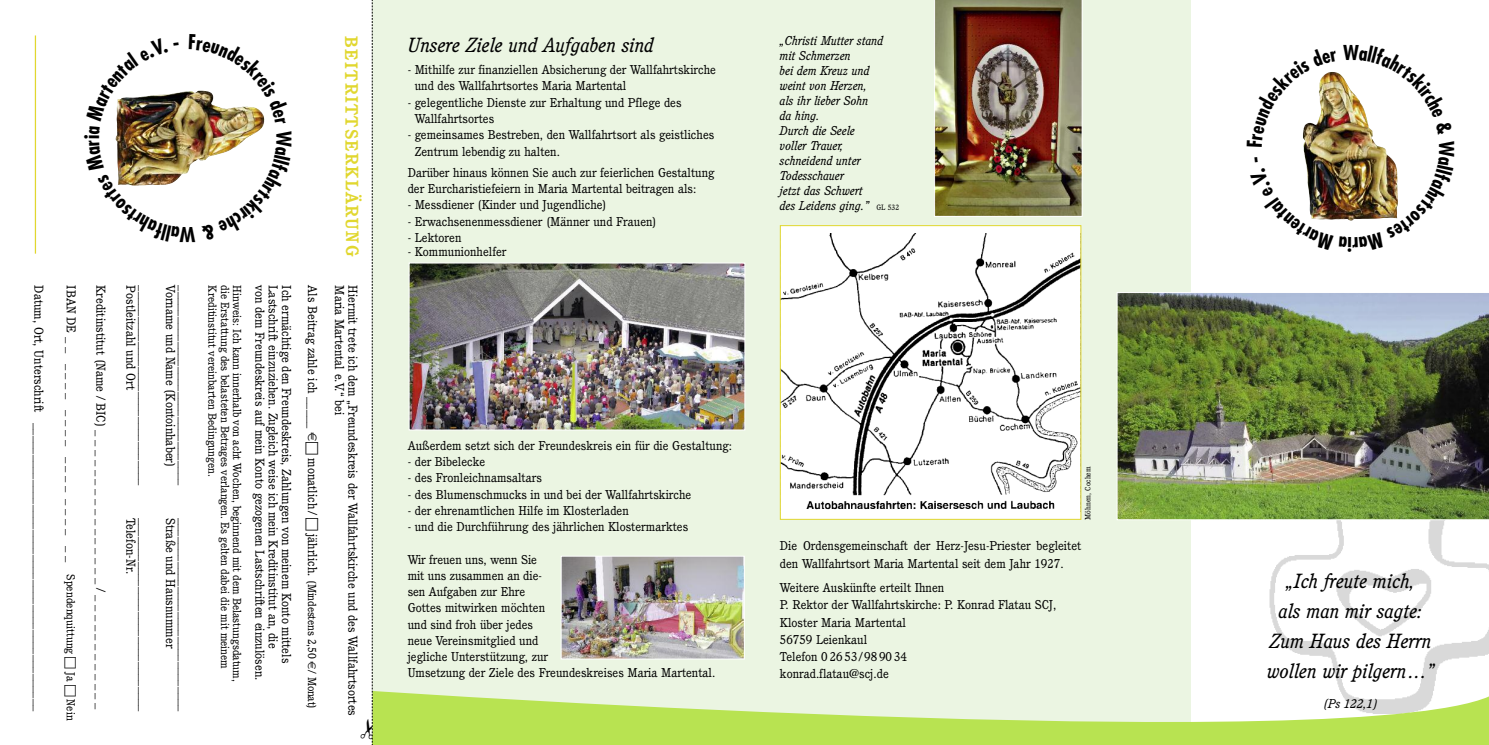
<style>
.page{position:relative;width:1489px;height:745px;background:#fff}
.page>*{position:absolute;margin:0;border:0;box-sizing:border-box;transform-origin:0 0}
.t1{font:italic 20px/30px "Cushing";color:#000;text-align:center}
.t2{font:700 condensed 20px "Futura";color:#000}
.t3{font:700 17.5px "Cushing";letter-spacing:.075em;color:#e1d72f}
.t4{font:12.5px/16.2px "Cushing";color:#000}
.t5{font:italic 12.5px/15px "Cushing";color:#000}
.t6{font:11.38px "Cushing";color:#000}
.t7{font:11.25px/12.5px "Cushing";color:#000}
.t8{font:7.5px "Cushing";color:#000}
.s1{font-size:11.38px}
.s2{font-size:12.5px}
.s3{font-style:normal;font-size:7.5px}
</style>
<div class="page">
<img style="left:1263px;top:519px;width:225px;height:90px">
<div style="left:372px;top:0;width:819px;height:744px;background:#ebf5e2"></div>
<div style="left:780px;top:226px;width:300px;height:292px;background:#fff"></div>
<img style="left:782px;top:233px;width:297px;height:277px">
<div style="left:780px;top:225px;width:301px;height:294px;border:1px solid #e1d72f"></div>
<img style="left:1117px;top:292px;width:371px;height:227px">
<img style="left:934px;top:0;width:148px;height:216px">
<hr style="left:35px;top:35px;width:1px;height:218px;background:#e1d72f">
<svg style="left:373px;top:609px;width:1115px;height:126px"></svg>
<div style="left:373px;top:735px;width:1115px;height:9px;background:#b8e351"></div>
<img style="left:563px;top:557px;width:179px;height:100px">
<div style="left:561px;top:555px;width:183px;height:104px;border:1px solid #fff"></div>
<img style="left:411px;top:264px;width:332px;height:164px">
<div style="left:409px;top:262px;width:336px;height:168px;border:1px solid #fff"></div>
<img style="left:1303px;top:72px;width:34px;height:75px">
<svg style="left:1358px;top:99px;width:15px;height:36px"></svg>
<img style="left:1304px;top:156px;width:94px;height:65px">
<svg style="left:371px;top:0;width:2px;height:744px"></svg>
<img style="left:189px;top:90px;width:76px;height:35px">
<svg style="left:201px;top:146px;width:36px;height:15px"></svg>
<img style="left:115px;top:92px;width:65px;height:94px">
<p class="t4" style="left:46px;top:285px;width:427px;rotate:90deg">Datum, Ort, Unterschrift ______________________________________________</p>
<p class="t4" style="left:78px;top:285px;width:370px;rotate:90deg">IBANDE__ ____ ____ ____ ____ __ <span class="s1">Spendenquittung</span></p>
<p class="t6" style="left:75px;top:671px;width:11px;rotate:90deg">Ja</p>
<p class="t6" style="left:75px;top:698px;width:23px;rotate:90deg">Nein</p>
<p class="t4" style="left:108px;top:285px;width:425px;rotate:90deg">Kreditinstitut(Name/BIC)________________/____________</p>
<p class="t4" style="left:151px;top:285px;width:201px;rotate:90deg">________________________________</p>
<p class="t4" style="left:151px;top:517px;width:195px;rotate:90deg">_______________________________</p>
<p class="t4" style="left:138px;top:285px;width:106px;rotate:90deg">Postleitzahl und Ort</p>
<p class="t4" style="left:138px;top:517px;width:57px;rotate:90deg">Telefon-Nr.</p>
<h1 class="t2" style="left:292px;top:131px;width:17px;rotate:90deg">W</h1>
<h1 class="t2" style="left:196px;top:243px;width:17px;rotate:-180deg">W</h1>
<p class="t4" style="left:177px;top:285px;width:183px;rotate:90deg">Vorname und Name (Kontoinhaber)</p>
<p class="t4" style="left:191px;top:285px;width:201px;rotate:90deg">________________________________</p>
<p class="t4" style="left:191px;top:517px;width:195px;rotate:90deg">_______________________________</p>
<p class="t4" style="left:177px;top:517px;width:132px;rotate:90deg">Straße und Hausnummer</p>
<p class="t7" style="left:242px;top:285px;width:397px;rotate:90deg">Hinweis: Ich kann innerhalb von acht Wochen, beginnend mit dem Belastungsdatum, die Erstattung des belasteten Betrages verlangen. Es gelten dabei die mit meinem<br>Kreditinstitut vereinbarten Bedingungen.</p>
<p class="t4" style="left:292px;top:285px;width:396px;line-height:13.2px;rotate:90deg">Ich ermächtige den Freundeskreis, Zahlungen von meinem Konto mittels<br>Lastschrift einzuziehen. Zugleich weise ich mein Kreditinstitut an, die<br>von dem Freundeskreis auf mein Konto gezogenen Lastschriften einzulösen.</p>
<p class="t4" style="left:319px;top:285px;width:144px;rotate:90deg">Als Beitrag zahle ich _____</p>
<p class="t4" style="left:319px;top:458px;width:58px;rotate:90deg">monatlich/</p>
<p class="t7" style="left:317px;top:533px;width:176px;rotate:90deg"><span class="s2">jährlich.</span> (Mindestens 2,50 / Monat)</p>
<h2 class="t3" style="left:358px;top:36px;width:221px;rotate:90deg">BEITRITTSERKLÄRUNG</h2>
<p class="t4" style="left:358px;top:285px;width:432px;line-height:13.2px;rotate:90deg">Hiermit trete ich dem „Freundeskreis der Wallfahrtskirche und des Wallfahrtsortes<br>Maria Martental e.V.“ bei</p>
<h1 class="t1" style="left:407px;top:31px;width:248px">Unsere Ziele und Aufgaben sind</h1>
<p class="t4" style="left:415px;top:63px;width:303px;text-indent:-7px">- Mithilfe zur finanziellen Absicherung der Wallfahrtskirche und des Wallfahrtsortes Maria Martental</p>
<p class="t4" style="left:415px;top:95px;width:268px;text-indent:-7px">- gelegentliche Dienste zur Erhaltung und Pflege des<br>Wallfahrtsortes</p>
<p class="t4" style="left:415px;top:128px;width:301px;text-indent:-7px">- gemeinsames Bestreben, den Wallfahrtsort als geistliches<br>Zentrum lebendig zu halten.</p>
<p class="t4" style="left:407px;top:165px;width:308px">Darüber hinaus können Sie auch zur feierlichen Gestaltung der Eurcharistiefeiern in Maria Martental beitragen als:</p>
<p class="t4" style="left:407px;top:198px;width:200px">- Messdiener (Kinder und Jugendliche)</p>
<p class="t4" style="left:407px;top:214px;width:250px">- Erwachsenenmessdiener (Männer und Frauen)</p>
<p class="t4" style="left:407px;top:230px;width:55px">- Lektoren</p>
<p class="t4" style="left:407px;top:244px;width:100px">- Kommunionhelfer</p>
<p class="t4" style="left:407px;top:438px;width:326px">Außerdem setzt sich der Freundeskreis ein für die Gestaltung:</p>
<p class="t4" style="left:407px;top:454px;width:79px">- der Bibelecke</p>
<p class="t4" style="left:407px;top:470px;width:136px">- des Fronleichnamsaltars</p>
<p class="t4" style="left:407px;top:487px;width:285px">- des Blumenschmucks in und bei der Wallfahrtskirche</p>
<p class="t4" style="left:407px;top:503px;width:223px">- der ehrenamtlichen Hilfe im Klosterladen</p>
<p class="t4" style="left:407px;top:519px;width:282px">- und die Durchführung des jährlichen Klostermarktes</p>
<p class="t4" style="left:407px;top:552px;width:309px">Wir freuen uns, wenn Sie<br>mit uns zusammen an die-<br>sen Aufgaben zur Ehre<br>Gottes mitwirken möchten<br>und sind froh über jedes<br>neue Vereinsmitglied und<br>jegliche Unterstützung, zur<br>Umsetzung der Ziele des Freundeskreises Maria Martental.</p>
<p class="t5" style="left:780px;top:34px;width:121px">„Christi Mutter stand mit Schmerzen<br>bei dem Kreuz und<br>weint von Herzen,<br>als ihr lieber Sohn<br>da hing.<br>Durch die Seele<br>voller Trauer,<br>schneidend unter<br>Todesschauer<br>jetzt das Schwert<br>des Leidens ging.” <span class="s3">GL 532</span></p>
<p class="t8" style="left:1084px;top:519px;width:55px;rotate:-90deg">Möhnen, Cochem</p>
<p class="t4" style="left:780px;top:538px;width:303px;line-height:17.1px">Die Ordensgemeinschaft der Herz-Jesu-Priester begleitet den Wallfahrtsort Maria Martental seit dem Jahr 1927.</p>
<p class="t4" style="left:780px;top:580px;width:278px;line-height:17.1px">Weitere Auskünfte erteilt Ihnen<br>P. Rektor der Wallfahrtskirche: P. Konrad Flatau SCJ,<br>Kloster Maria Martental<br>56759 Leienkaul<br>Telefon 0 26 53/98 90 34<br>konrad.flatau@scj.de</p>
<h1 class="t2" style="left:1342px;top:43px;width:17px">W</h1>
<h1 class="t2" style="left:1455px;top:140px;width:17px;rotate:90deg">W</h1>
<h1 class="t1" style="left:1266px;top:567px;width:169px">„Ich freute mich,<br>als man mir sagte:<br>Zum Haus des Herrn wollen wir pilgern...”</h1>
<p class="t5" style="left:1323px;top:696px;width:55px">(Ps 122,1)</p>
</div>
